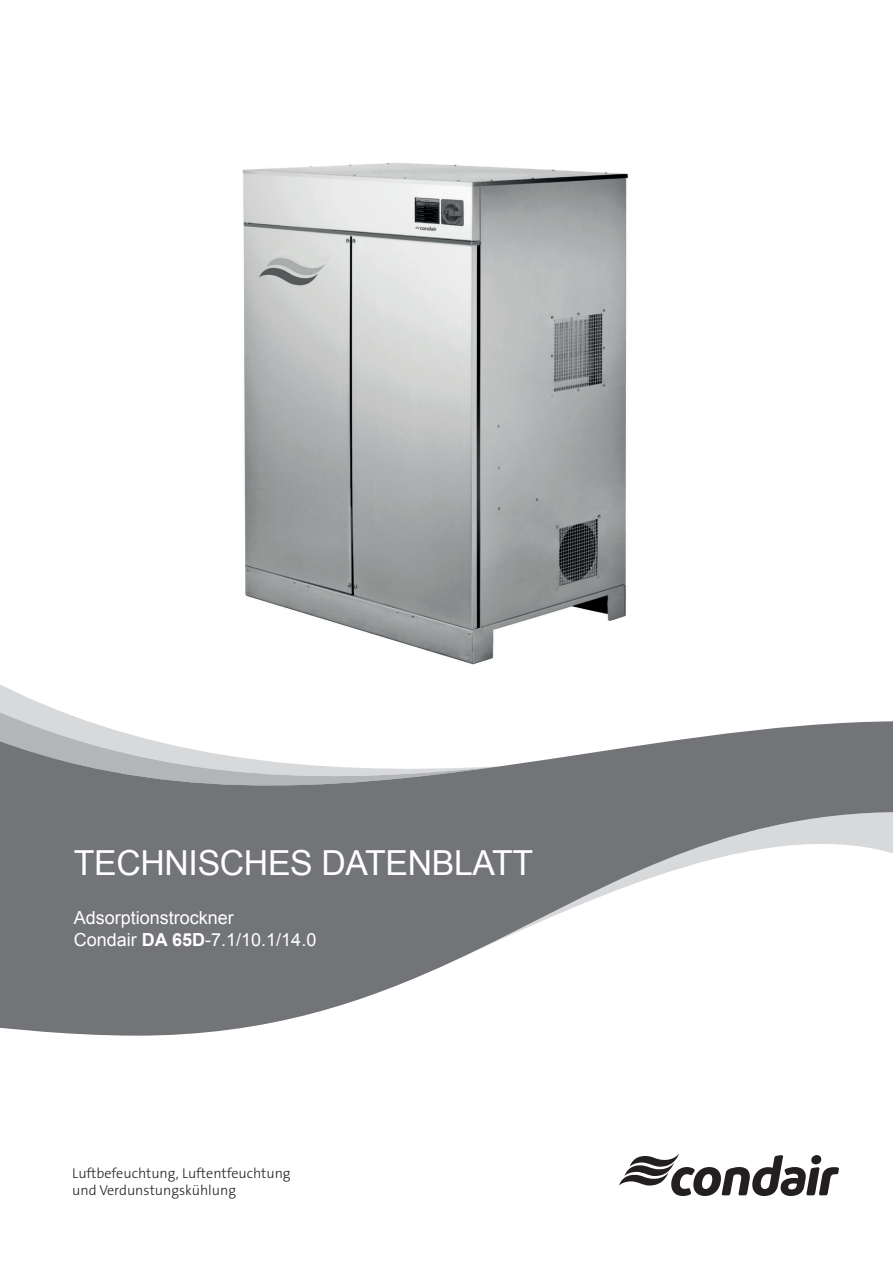
<style>
.page{position:relative;width:893px;height:1263px;background:#fff}
.page>*{position:absolute;margin:0;border:0;box-sizing:border-box;transform-origin:0 0}
.Dokumenttyp{font:34.5px "Arial";letter-spacing:-.01em;color:#fff}
.Produktfamilie_Produ{font:18px/21.6px "Arial";color:#fff}
._05_Running_text___9{font:300 14.25px "The Sans B3";color:#231f20}
.s1{font-weight:700}
</style>
<div class="page">
<img style="left:242px;top:163px;width:386px;height:502px">
<svg style="left:0;top:685px;width:45px;height:20px"></svg>
<svg style="left:0;top:705px;width:86px;height:16px"></svg>
<svg style="left:0;top:721px;width:893px;height:315px;fill:#727477"></svg>
<svg style="left:619px;top:1154px;width:220px;height:42px"></svg>
<p class="Dokumenttyp" style="left:74px;top:840px;width:461px">TECHNISCHES DATENBLATT</p>
<p class="Produktfamilie_Produ" style="left:74px;top:907px;width:244px">Adsorptionstrockner<br>Condair <span class="s1">DA 65D</span>-7.1/10.1/14.0</p>
<p class="_05_Running_text___9" style="left:72px;top:1165px;width:220px">Luftbefeuchtung, Luftentfeuchtung</p>
<p class="_05_Running_text___9" style="left:72px;top:1182px;width:165px">und Verdunstungskühlung</p>
</div>
